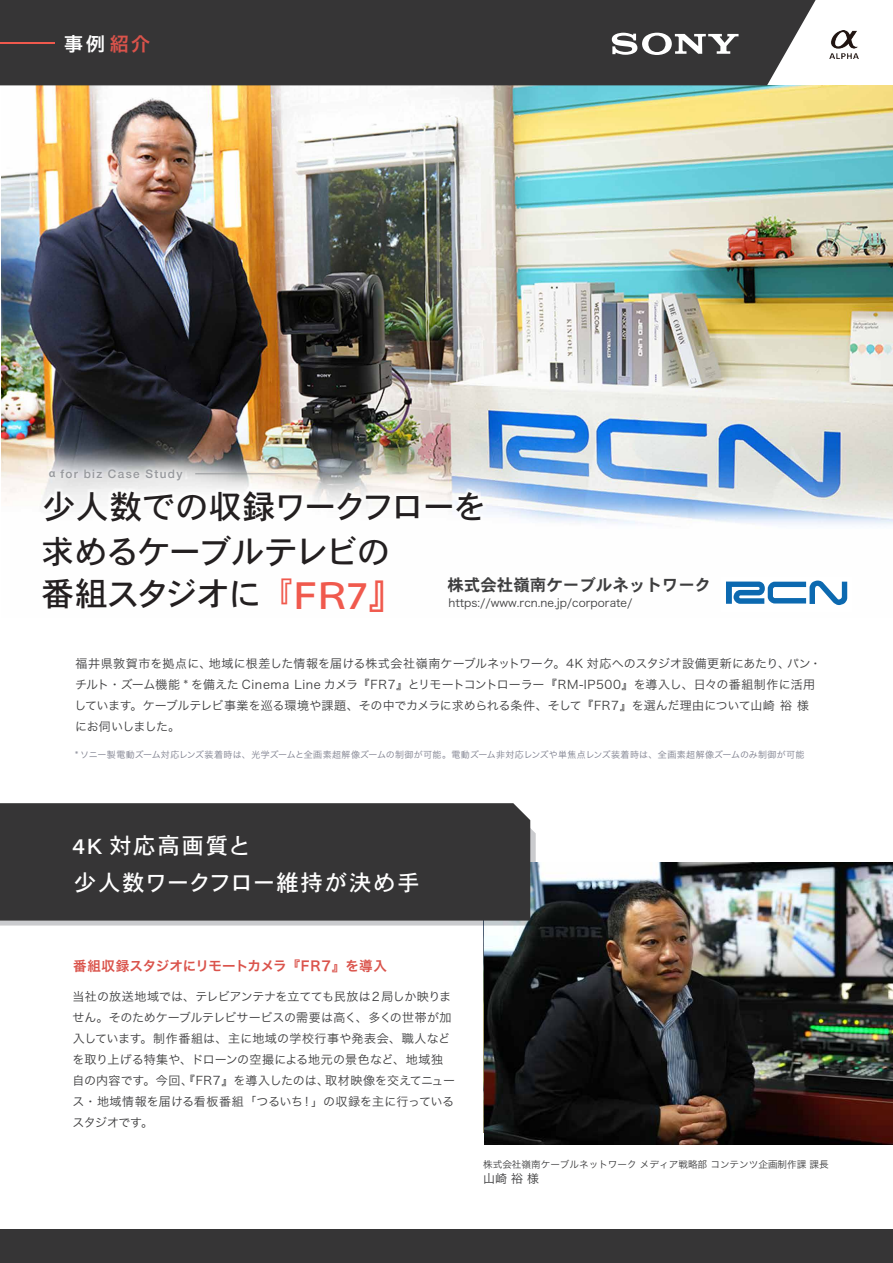
<style>
.page{position:relative;width:893px;height:1263px;background:#fff}
.page>*{position:absolute;margin:0;border:0;box-sizing:border-box;transform-origin:0 0}
.t1{font:33px/43.8px "Heisei Kaku Go Std W5";letter-spacing:-.045em;color:#231f20}
.t2{font:22.5px/37.5px "Heisei Kaku Go Std W5";letter-spacing:.075em;color:#fff}
.t3{font:18.9px "Hira Kaku Pro W6";color:#fff}
.t4{font:16.5px "Heisei Kaku Go Std W7";color:#3e3e3f}
.t5{font:13.5px "Hira Kaku Pro W6";letter-spacing:.015em;color:#da534b}
.t6{font:12px/21px "Hira Kaku Pro W3";letter-spacing:-.005em;color:#3e3e3f}
.t7{font:500 11.85px "Helvetica Neue LT";letter-spacing:.115em;color:#97999d}
.t8{font:11.25px "Hira Kaku Pro W3";color:#3e3e3f}
.t9{font:9.6px "Hira Kaku Pro W3";color:#3e3e3f}
.t10{font:9px "Hira Kaku Pro W3";letter-spacing:.025em;color:#7d7f8d}
.s1{color:#da534b}
.s2{font-family:"Myriad Pro";font-weight:600}
.s3{font-family:"Heisei Kaku Go Std W3";color:#f0594d}
.s4{font-size:39.6px;color:#f0594d}
</style>
<div class="page">
<img style="left:1px;top:85px;width:892px;height:440px">
<svg style="left:726px;top:580px;width:121px;height:25px"></svg>
<svg style="left:447px;top:486px;width:41px;height:39px"></svg>
<svg style="left:38px;top:486px;width:387px;height:39px"></svg>
<img style="left:42px;top:461px;width:149px;height:27px">
<hr style="left:195px;top:473px;width:184px;height:1px;background:#fff">
<img style="left:484px;top:863px;width:409px;height:282px">
<svg style="left:0;top:820px;width:536px;height:105px;background:#aeb3b7"></svg>
<div style="left:0;top:803px;width:530px;height:117px;background:#363536"></div>
<div style="left:0;top:1229px;width:893px;height:34px;background:#363536"></div>
<div style="left:0;top:0;width:816px;height:85px;background:#363536"></div>
<hr style="left:0;top:42px;width:55px;height:2px;background:#f0594d">
<svg style="left:612px;top:33px;width:126px;height:22px"></svg>
<img style="left:830px;top:30px;width:28px;height:29px">
<h3 class="t3" style="left:64px;top:27px;width:88px">事例<span class="s1">紹介</span></h3>
<p class="t7" style="left:49px;top:466px;width:135px"><span class="s2">α</span> for biz Case Study</p>
<h1 class="t1" style="left:41px;top:485px;width:447px">少人数での収録ワークフローを求めるケーブルテレビの<br>番組スタジオに<span class="s3">『</span><span class="s4">FR7』</span></h1>
<h3 class="t4" style="left:447px;top:575px;width:265px">株式会社嶺南ケーブルネットワーク</h3>
<p class="t8" style="left:448px;top:593px;width:185px">https://www.rcn.ne.jp/corporate/</p>
<p class="t6" style="left:75px;top:652px;width:748px">福井県敦賀市を拠点に、地域に根差した情報を届ける株式会社嶺南ケーブルネットワーク。4K 対応へのスタジオ設備更新にあたり、パン・チルト・ズーム機能 * を備えた Cinema Line カメラ『FR7』とリモートコントローラー『RM-IP500』を導入し、日々の番組制作に活用しています。ケーブルテレビ事業を巡る環境や課題、その中でカメラに求められる条件、そして『FR7』を選んだ理由について山崎 裕 様にお伺いしました。</p>
<p class="t10" style="left:75px;top:747px;width:731px">* ソニー製電動ズーム対応レンズ装着時は、光学ズームと全画素超解像ズームの制御が可能。電動ズーム非対応レンズや単焦点レンズ装着時は、全画素超解像ズームのみ制御が可能</p>
<h2 class="t2" style="left:72px;top:827px;width:349px">4K 対応高画質と<br>少人数ワークフロー維持が決め手</h2>
<p class="t5" style="left:73px;top:954px;width:315px">番組収録スタジオにリモートカメラ『FR7』を導入</p>
<p class="t6" style="left:72px;top:985px;width:384px">当社の放送地域では、テレビアンテナを立てても民放は２局しか映りません。そのためケーブルテレビサービスの需要は高く、多くの世帯が加入しています。制作番組は、主に地域の学校行事や発表会、職人などを取り上げる特集や、ドローンの空撮による地元の景色など、地域独自の内容です。今回、『FR7』を導入したのは、取材映像を交えてニュース・地域情報を届ける看板番組「つるいち！」の収録を主に行っているスタジオです。</p>
<p class="t9" style="left:483px;top:1156px;width:347px">株式会社嶺南ケーブルネットワーク メディア戦略部 コンテンツ企画制作課 課長</p>
<p class="t6" style="left:483px;top:1167px;width:57px">山崎 裕 様</p>
</div>
